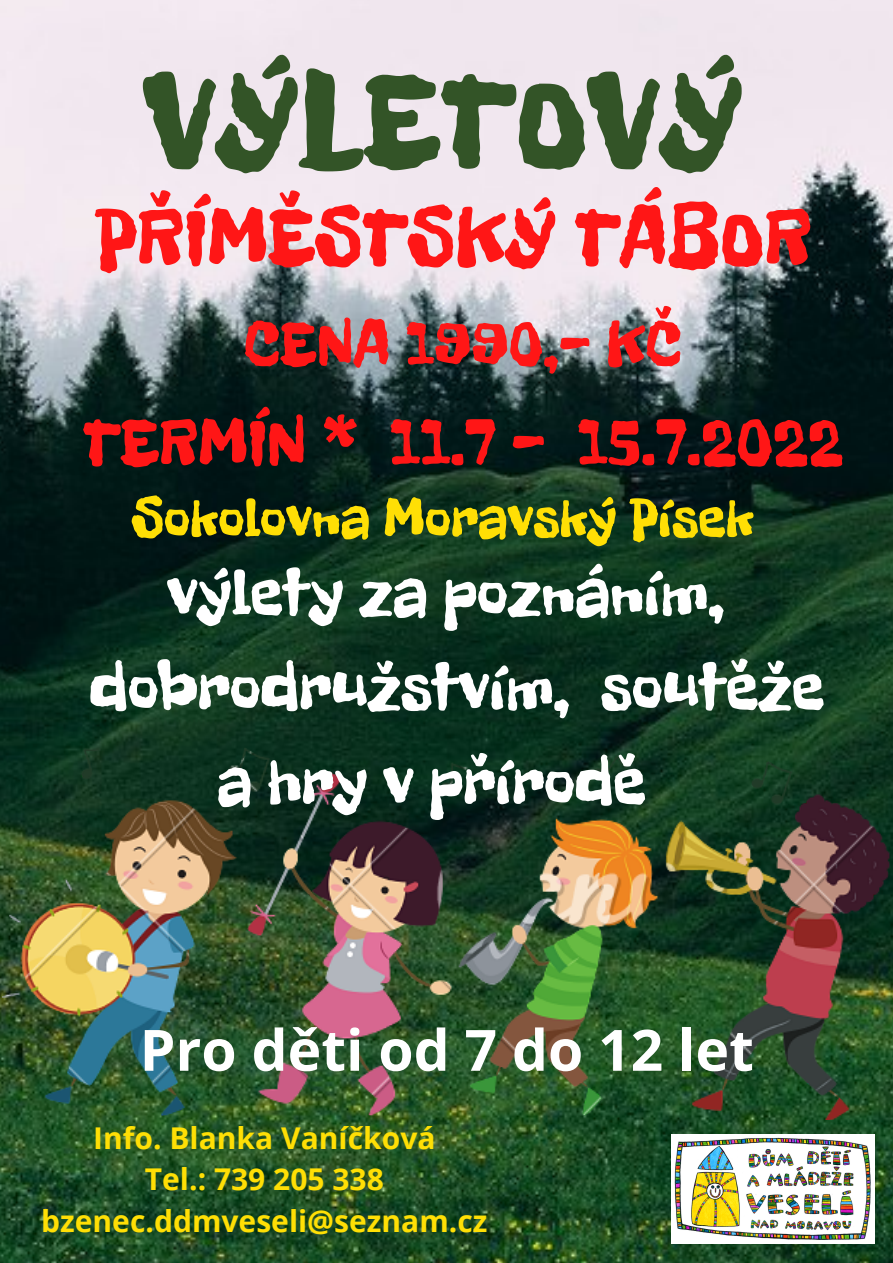
<style>
.page{position:relative;width:893px;height:1263px;background:#fff}
.page>*{position:absolute;margin:0;border:0;box-sizing:border-box;transform-origin:0 0}
.t1{font:137.32px "Freckle Face";color:#335427}
.t2{font:83.55px "Freckle Face";color:#ff1616}
.t3{font:68.55px "Freckle Face";color:#ff1616}
.t4{font:67.5px "Freckle Face";color:#fff}
.t5{font:64.35px "Freckle Face";color:#ff1616}
.t6{font:57px "Freckle Face";color:#ffdf05}
.t7{font:700 57px "Open Sans";color:#fff}
.t8{font:700 30px "Open Sans";color:#ffdf05}
</style>
<div class="page">
<img style="left:0;top:0;width:893px;height:1263px">
<img style="left:2px;top:650px;width:891px;height:469px">
<img style="left:671px;top:1134px;width:203px;height:110px">
<p class="t1" style="left:144px;top:36px;width:599px">VÝLETOVÝ</p>
<p class="t2" style="left:95px;top:186px;width:717px">PŘÍMĚSTSKÝ TÁBOR</p>
<p class="t5" style="left:244px;top:304px;width:439px">CENA 1990,- KČ</p>
<p class="t3" style="left:83px;top:400px;width:761px">TERMÍN * 11.7 - 15.7.2022</p>
<p class="t6" style="left:132px;top:483px;width:623px">Sokolovna Moravský Písek</p>
<p class="t4" style="left:167px;top:551px;width:559px">výlety za poznáním,</p>
<p class="t4" style="left:89px;top:645px;width:736px">dobrodružstvím, soutěže</p>
<p class="t4" style="left:217px;top:740px;width:430px">a hry v přírodě</p>
<p class="t7" style="left:140px;top:1010px;width:616px">Pro děti od 7 do 12 let</p>
<p class="t8" style="left:93px;top:1117px;width:344px">Info. Blanka Vaníčková</p>
<p class="t8" style="left:145px;top:1158px;width:240px">Tel.: 739 205 338</p>
<p class="t8" style="left:41px;top:1200px;width:448px">bzenec.ddmveseli@seznam.cz</p>
</div>
